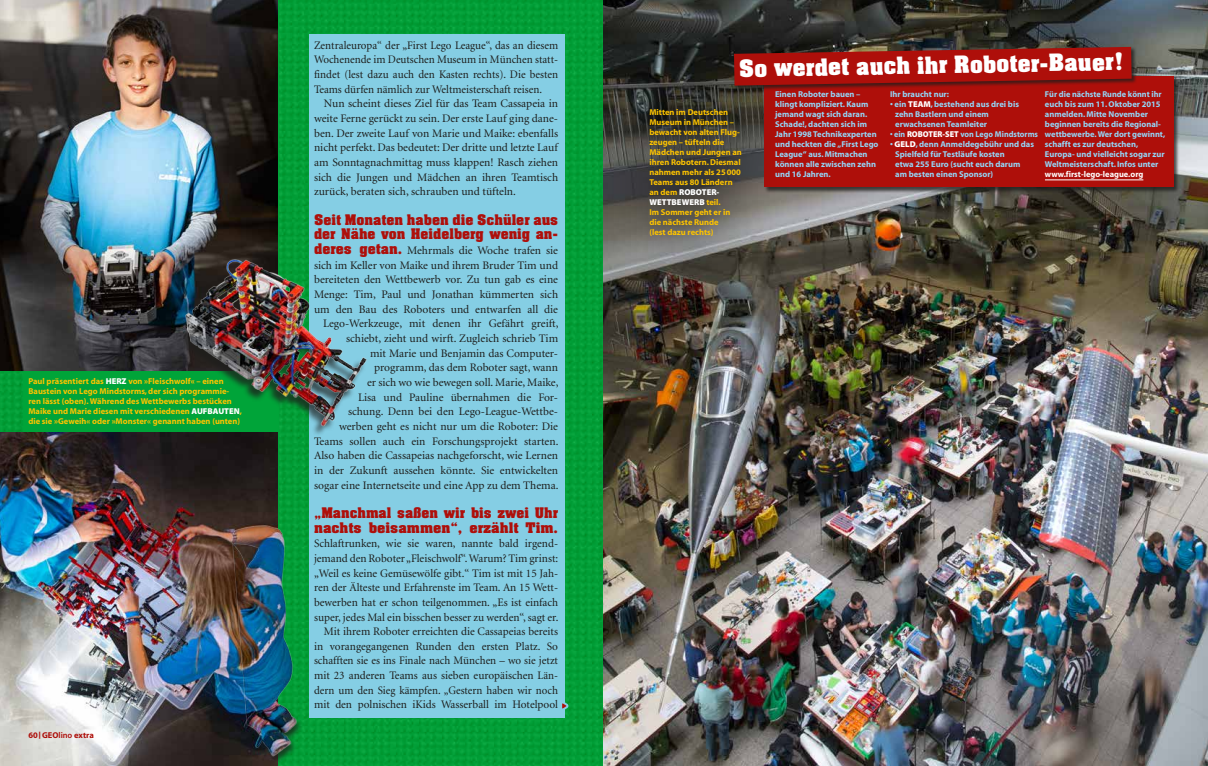
<style>
.page{position:relative;width:1208px;height:766px;background:#fff}
.page>*{position:absolute;margin:0;border:0;box-sizing:border-box;transform-origin:0 0}
.t1{font:26px "Aachen Bold Plain";color:#fff}
.t2{font:16px/14.6px "Aachen Bold Plain";color:#ae0f0a}
.t3{font:11.5px/14.7px "Minion LT";color:#1d1d1b;text-align:right}
.t4{font:11.5px/14.6px "Minion LT";color:#1d1d1b;text-align:justify;scale:.96 1}
.t5{font:700 8.5px/10px "Myriad";color:#93d5f6}
.t6{font:700 8.5px/10px "Myriad";color:#fdc300}
.t7{font:700 8.5px "Myriad";color:#93d5f6;scale:.9 1}
.t8{font:700 8.5px "Myriad";color:#fff}
.t9{font:700 8.5px "Myriad";color:#ae0f0a}
.s1{font-weight:900;color:#fff}
.s2{font-weight:900;font-size:7.1px}
.s3{font-weight:600}
.s4{font-family:"Aachen Bold Plain";font-size:16px;color:#ae0f0a}
</style>
<div class="page">
<img style="left:0;top:0;width:604px;height:765px">
<img style="left:604px;top:0;width:604px;height:765px">
<div style="left:309px;top:34px;width:255px;height:683px;background:#85cee4"></div>
<div style="left:23px;top:0;width:256px;height:765px;background:#00a439"></div>
<img style="left:0;top:432px;width:220px;height:333px">
<img style="left:0;top:0;width:278px;height:370px">
<img style="left:220px;top:716px;width:91px;height:49px">
<img style="left:220px;top:438px;width:89px;height:278px">
<img style="left:157px;top:348px;width:210px;height:90px">
<img style="left:157px;top:244px;width:175px;height:104px">
<svg style="left:562px;top:699px;width:8px;height:13px"></svg>
<div style="left:764px;top:76px;width:415px;height:117px;background:#1d1d1b;opacity:.75"></div>
<div style="left:764px;top:77px;width:410px;height:110px;background:#ae0f0a"></div>
<div style="left:733px;top:47px;width:404px;height:45px;background:#1d1d1b;opacity:.75"></div>
<svg style="left:734px;top:47px;width:397px;height:39px;background:#9b130e"></svg>
<div style="left:596px;top:56px;width:196px;height:233px;background:#1d1d1b;opacity:.6"></div>
<hr style="left:1045px;top:179px;width:98px;height:1px;background:#fff">
<p class="t6" style="left:28px;top:376px;width:215px">Paul präsentiert das <span class="s1">HERZ</span> von »Fleischwolf« – einen Baustein von Lego Mindstorms, der sich programmie&shy;ren lässt (oben). Während des Wettbewerbs bestücken Maike und Marie diesen mit verschiedenen <span class="s1">AUFBAUTEN</span>, die sie »Geweih« oder »Monster« genannt haben (unten)</p>
<p class="t9" style="left:28px;top:730px;width:67px">60 <span class="s2">|</span> GEO<span class="s3">lino</span> extra</p>
<p class="t4" style="left:314px;top:38px;width:256px">Zentraleuropa“ der „First Lego League“, das an diesem Wochenende im Deutschen Museum in München statt&shy;findet (lest dazu auch den Kasten rechts). Die besten Teams dürfen nämlich zur Weltmeisterschaft reisen.</p>
<p class="t3" style="left:314px;top:97px;width:246px;text-align:justify;text-indent:10px">Nun scheint dieses Ziel für das Team Cassapeia in weite Ferne gerückt zu sein. Der erste Lauf ging dane&shy;ben. Der zweite Lauf von Marie und Maike: ebenfalls nicht perfekt. Das bedeutet: Der dritte und letzte Lauf am Sonntagnachmittag muss klappen! Rasch ziehen sich die Jungen und Mädchen an ihren Teamtisch zurück, beraten sich, schrauben und tüfteln.</p>
<h2 class="t2" style="left:314px;top:212px;width:246px">Seit Monaten haben die Schüler aus der Nähe von Heidelberg wenig an-</h2>
<p class="t3" style="left:314px;top:243px;width:246px"><span class="s4">deres getan.</span> Mehrmals die Woche trafen sie sich im Keller von Maike und ihrem Bruder Tim und bereiteten den Wettbewerb vor. Zu tun gab es eine Menge: Tim, Paul und Jonathan kümmerten sich um den Bau des Roboters und entwarfen all die Lego-Werkzeuge, mit denen ihr Gefährt greift, schiebt, zieht und wirft. Zugleich schrieb Tim<br>mit Marie und Benjamin das Computer-<br>programm, das dem Roboter sagt, wann<br>er sich wo wie bewegen soll. Marie, Maike,<br>Lisa und Pauline übernahmen die For-<br>schung. Denn bei den Lego-League-Wettbe&shy;werben geht es nicht nur um die Roboter: Die Teams sollen auch ein Forschungsprojekt starten.<br>Also haben die Cassapeias nachgeforscht, wie Lernen in der Zukunft aussehen könnte. Sie entwickelten sogar eine Internetseite und eine App zu dem Thema.</p>
<h2 class="t2" style="left:314px;top:505px;width:245px">„Manchmal saßen wir bis zwei Uhr nachts beisammen“, erzählt Tim.</h2>
<p class="t3" style="left:314px;top:536px;width:246px">Schlaftrunken, wie sie waren, nannte bald irgend&shy;jemand den Roboter „Fleischwolf“. Warum? Tim grinst: „Weil es keine Gemüsewölfe gibt.“ Tim ist mit 15 Jah&shy;ren der Älteste und Erfahrenste im Team. An 15 Wett&shy;bewerben hat er schon teilgenommen. „Es ist einfach super, jedes Mal ein bisschen besser zu werden“, sagt er.<br>Mit ihrem Roboter erreichten die Cassapeias bereits in vorangegangenen Runden den ersten Platz. So schafften sie es ins Finale nach München – wo sie jetzt mit 23 anderen Teams aus sieben europäischen Län&shy;dern um den Sieg kämpfen. „Gestern haben wir noch mit den polnischen iKids Wasserball im Hotelpool</p>
<h1 class="t1" style="left:738px;top:54px;width:386px;rotate:-1deg">So werdet auch ihr Roboter-Bauer!</h1>
<p class="t5" style="left:890px;top:90px;width:61px">Ihr braucht nur:</p>
<p class="t5" style="left:895px;top:100px;width:125px;text-indent:-5px">• ein <span class="s1">TEAM</span>, bestehend aus drei bis zehn Bastlern und einem erwachsenen Teamleiter</p>
<p class="t7" style="left:890px;top:130px;width:166px">• ein <span class="s1">ROBOTER-SET</span> von Lego Mindstorms</p>
<p class="t5" style="left:895px;top:140px;width:140px;text-indent:-5px">• <span class="s1">GELD</span>, denn Anmeldegebühr und das<br>Spielfeld für Testläufe kosten<br>etwa 255 Euro (sucht euch darum am besten einen Sponsor)</p>
<p class="t5" style="left:775px;top:90px;width:105px">Einen Roboter bauen – klingt kompliziert. Kaum jemand wagt sich daran.<br>Schade!, dachten sich im<br>Jahr 1998 Technikexperten und heckten die „First Lego<br>League“ aus. Mitmachen können alle zwischen zehn und 16 Jahren.</p>
<p class="t5" style="left:1045px;top:90px;width:122px">Für die nächste Runde könnt ihr euch bis zum 11. Oktober 2015 anmelden. Mitte November beginnen bereits die Regional&shy;wettbewerbe. Wer dort gewinnt, schafft es zur deutschen,<br>Europa- und vielleicht sogar zur<br>Weltmeisterschaft. Infos unter</p>
<p class="t8" style="left:1045px;top:170px;width:100px">www.first-lego-league.org</p>
<p class="t6" style="left:649px;top:108px;width:94px">Mitten im Deutschen<br>Museum in München – bewacht von alten Flug&shy;zeugen – tüfteln die<br>Mädchen und Jungen an ihren Robotern. Diesmal nahmen mehr als 25000<br>Teams aus 80 Ländern an dem <span class="s1">ROBOTER-<br>WETTBEWERB</span> teil.<br>Im Sommer geht er in die nächste Runde<br>(lest dazu rechts)</p>
</div>
